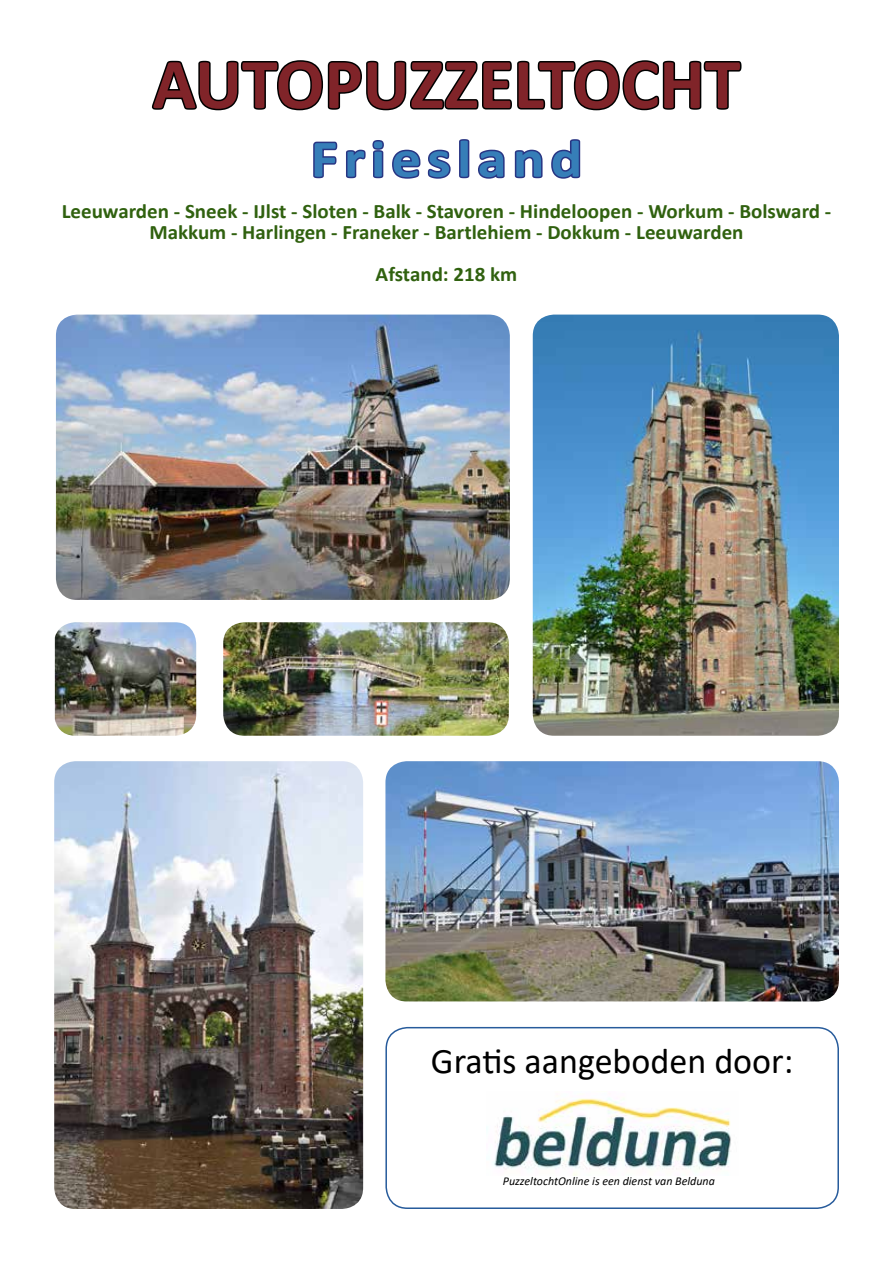
<style>
.page{position:relative;width:893px;height:1263px;background:#fff}
.page>*{position:absolute;margin:0;border:0;box-sizing:border-box;transform-origin:0 0}
.t1{font:700 72px "Calibri";color:#802429}
.t2{font:700 52.95px "Calibri";letter-spacing:.1em;color:#367eb8;scale:1.12 1}
.t3{font:36px "Calibri";color:#000}
.t4{font:700 20.55px/21px "Calibri";color:#30610f;text-align:center}
.t5{font:italic 12px "Calibri";color:#000}
</style>
<div class="page">
<img style="left:533px;top:315px;width:306px;height:421px">
<svg style="left:151px;top:60px;width:591px;height:51px"></svg>
<svg style="left:313px;top:139px;width:268px;height:40px"></svg>
<img style="left:54px;top:761px;width:309px;height:448px">
<div style="left:385px;top:1027px;width:454px;height:182px;border:2px solid #275b9b;border-radius:21px"></div>
<img style="left:56px;top:315px;width:454px;height:285px">
<img style="left:223px;top:622px;width:286px;height:114px">
<img style="left:55px;top:622px;width:141px;height:114px">
<img style="left:385px;top:761px;width:454px;height:240px">
<img style="left:486px;top:1098px;width:245px;height:78px">
<h1 class="t1" style="left:153px;top:33px;width:589px">AUTOPUZZELTOCHT</h1>
<h2 class="t2" style="left:311px;top:122px;width:244px">Friesland</h2>
<p class="t4" style="left:62px;top:200px;width:771px">Leeuwarden - Sneek - IJlst - Sloten - Balk - Stavoren - Hindeloopen - Workum - Bolsward -<br>Makkum - Harlingen - Franeker - Bartlehiem - Dokkum - Leeuwarden</p>
<p class="t4" style="left:376px;top:263px;width:143px">Afstand: 218 km</p>
<h3 class="t3" style="left:431px;top:1035px;width:364px">Gratis aangeboden door:</h3>
<p class="t5" style="left:503px;top:1172px;width:214px">PuzzeltochtOnline is een dienst van Belduna</p>
</div>
